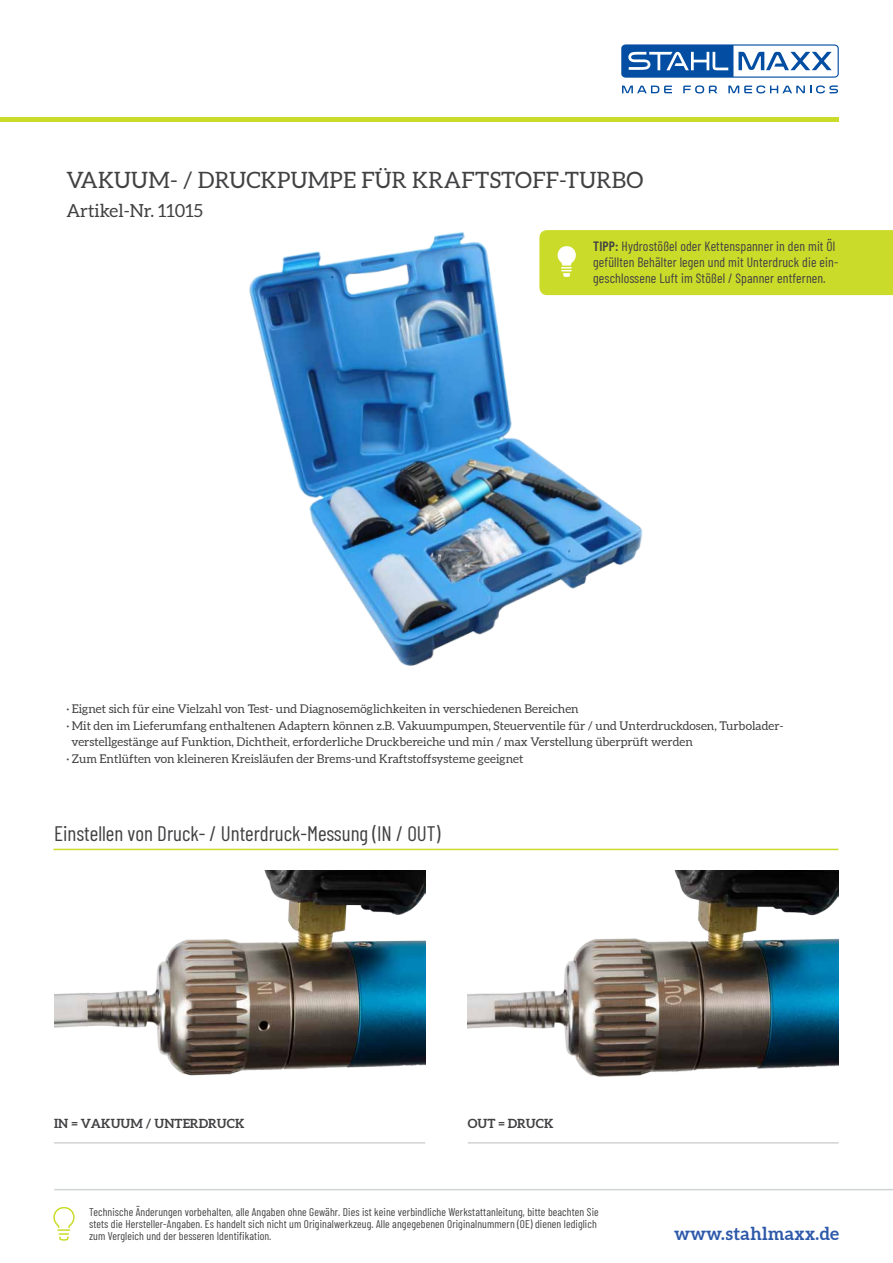
<style>
.page{position:relative;width:893px;height:1263px;background:#fff}
.page>*{position:absolute;margin:0;border:0;box-sizing:border-box;transform-origin:0 0}
.t1{font:22.5px "Aleo";letter-spacing:.01em;color:#414042}
.t2{font:21px "Barlow Condensed";color:#414042}
.t3{font:700 18px "Aleo";letter-spacing:.02em;color:#2d59a9}
.t4{font:18px "Aleo";color:#414042}
.t5{font:13.5px/16.2px "Barlow Condensed";letter-spacing:.01em;color:#414042}
.t6{font:700 12.75px "Aleo";color:#414042}
.t7{font:12px/16.5px "Aleo";color:#414042}
.t8{font:11.25px/12px "Barlow Condensed";letter-spacing:.01em;color:#414042}
.s1{font-weight:600}
</style>
<div class="page">
<svg style="left:683px;top:85px;width:34px;height:8px"></svg>
<svg style="left:728px;top:85px;width:110px;height:8px"></svg>
<svg style="left:622px;top:86px;width:50px;height:7px"></svg>
<svg style="left:621px;top:44px;width:218px;height:34px"></svg>
<hr style="left:0;top:118px;width:839px;height:4px;background:#cbdb2a">
<hr style="left:54px;top:1189px;width:839px;height:1px;background:#d1d3d4">
<svg style="left:53px;top:1206px;width:22px;height:35px"></svg>
<img style="left:249px;top:232px;width:394px;height:434px">
<img style="left:54px;top:871px;width:371px;height:205px">
<img style="left:468px;top:871px;width:371px;height:206px">
<hr style="left:54px;top:849px;width:784px;height:1px;background:#cbdb2a">
<hr style="left:54px;top:1142px;width:371px;height:1px;background:#d1d3d4">
<hr style="left:468px;top:1142px;width:371px;height:1px;background:#d1d3d4">
<svg style="left:538px;top:230px;width:355px;height:67px;background:#cedd36"></svg>
<p class="t1" style="left:66px;top:167px;width:579px">VAKUUM- / DRUCKPUMPE FÜR KRAFTSTOFF-TURBO</p>
<p class="t4" style="left:66px;top:200px;width:138px">Artikel-Nr. 11015</p>
<p class="t5" style="left:593px;top:237px;width:247px"><span class="s1">TIPP:</span> Hydrostößel oder Kettenspanner in den mit Öl gefüllten Behälter legen und mit Unterdruck die ein-</p>
<p class="t5" style="left:593px;top:269px;width:234px">geschlossene Luft im Stößel / Spanner entfernen.</p>
<p class="t7" style="left:66px;top:701px;width:514px">· Eignet sich für eine Vielzahl von Test- und Diagnosemöglichkeiten in verschiedenen Bereichen</p>
<p class="t7" style="left:71px;top:718px;width:714px;text-indent:-5px">· Mit den im Lieferumfang enthaltenen Adaptern können z.B. Vakuumpumpen, Steuerventile für / und Unterdruckdosen, Turbolader&shy;verstellgestänge auf Funktion, Dichtheit, erforderliche Druckbereiche und min / max Verstellung überprüft werden</p>
<p class="t7" style="left:66px;top:751px;width:459px">· Zum Entlüften von kleineren Kreisläufen der Brems-und Kraftstoffsysteme geeignet</p>
<p class="t2" style="left:54px;top:818px;width:388px">Einstellen von Druck- / Unterdruck-Messung (IN / OUT)</p>
<p class="t6" style="left:54px;top:1115px;width:192px">IN = VAKUUM / UNTERDRUCK</p>
<p class="t6" style="left:468px;top:1115px;width:87px">OUT = DRUCK</p>
<p class="t8" style="left:89px;top:1205px;width:511px">Technische Änderungen vorbehalten, alle Angaben ohne Gewähr. Dies ist keine verbindliche Werkstattanleitung, bitte beachten Sie stets die Hersteller-Angaben. Es handelt sich nicht um Originalwerkzeug. Alle angegebenen Originalnummern (OE) dienen lediglich zum Vergleich und der besseren Identifikation.</p>
<h3 class="t3" style="left:674px;top:1223px;width:166px">www.stahlmaxx.de</h3>
</div>
